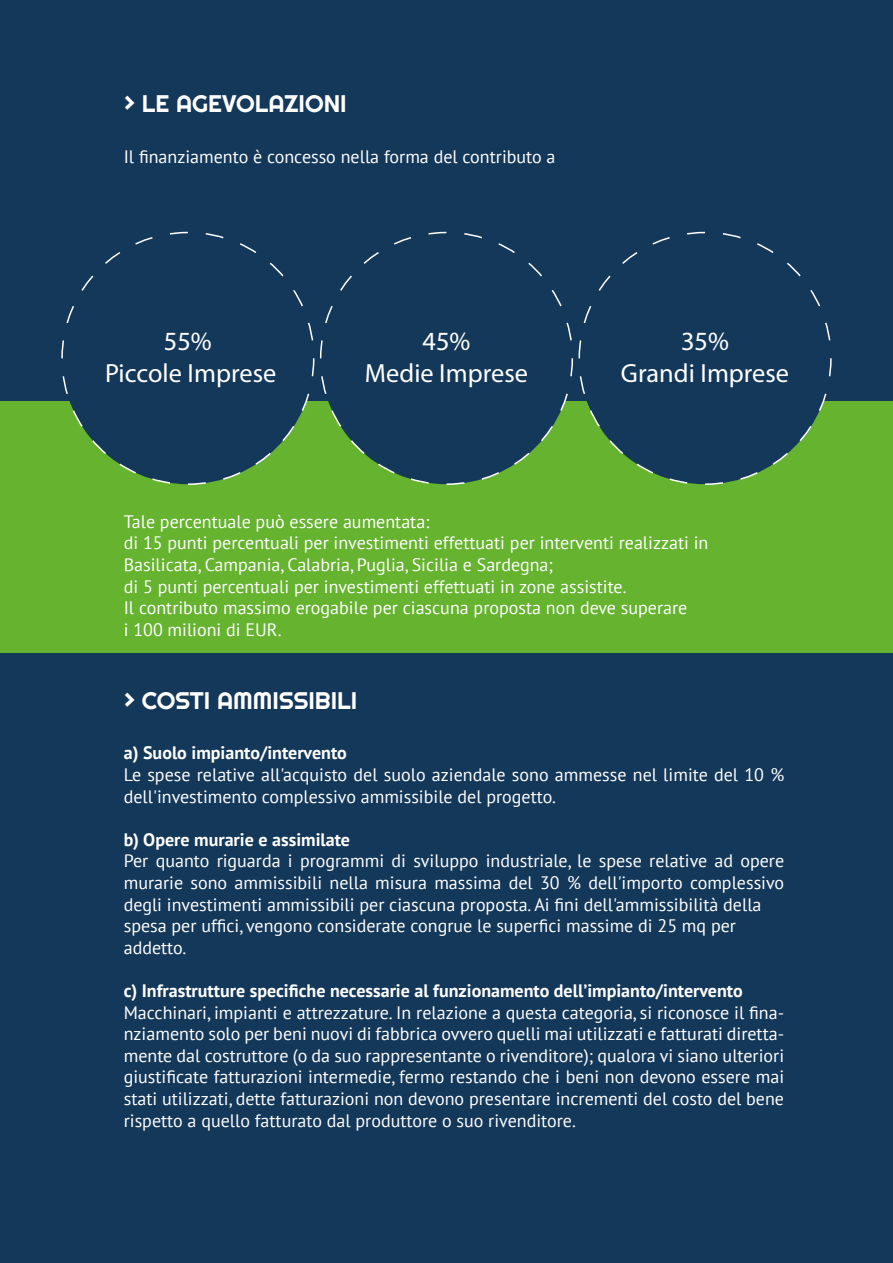
<style>
.page{position:relative;width:893px;height:1263px;background:#14385a}
.page>*{position:absolute;margin:0;border:0;box-sizing:border-box;transform-origin:0 0}
.t1{font:26.4px/31.7px "Myriad Pro";color:#fff;text-align:center}
.t2{font:24px "Righteous";color:#fff}
.t3{font:18px/21.6px "PT Sans";color:#fff}
.t4{font:700 18px "PT Sans";color:#fff}
</style>
<div class="page">
<div style="left:0;top:402px;width:893px;height:251px;background:#65b32e"></div>
<div style="left:62px;top:233px;width:252px;height:251px;background:#14385a;border-radius:50%"></div>
<div style="left:321px;top:233px;width:251px;height:251px;background:#14385a;border-radius:50%"></div>
<div style="left:579px;top:233px;width:252px;height:251px;background:#14385a;border-radius:50%"></div>
<h2 class="t2" style="left:124px;top:89px;width:224px">&gt; LE AGEVOLAZIONI</h2>
<p class="t3" style="left:124px;top:145px;width:433px">Il finanziamento è concesso nella forma del contributo a</p>
<h1 class="t1" style="left:105px;top:325px;width:173px">55%<br>Piccole Imprese</h1>
<h1 class="t1" style="left:365px;top:325px;width:165px">45%<br>Medie Imprese</h1>
<h1 class="t1" style="left:621px;top:325px;width:170px">35%<br>Grandi Imprese</h1>
<p class="t3" style="left:124px;top:510px;width:586px">Tale percentuale può essere aumentata:<br>di 15 punti percentuali per investimenti effettuati per interventi realizzati in Basilicata, Campania, Calabria, Puglia, Sicilia e Sardegna;<br>di 5 punti percentuali per investimenti effettuati in zone assistite.<br>Il contributo massimo erogabile per ciascuna proposta non deve superare<br>i 100 milioni di EUR.</p>
<h2 class="t2" style="left:124px;top:685px;width:235px">&gt; COSTI AMMISSIBILI</h2>
<p class="t4" style="left:124px;top:741px;width:225px">a) Suolo impianto/intervento</p>
<p class="t3" style="left:124px;top:763px;width:662px">Le spese relative all'acquisto del suolo aziendale sono ammesse nel limite del 10 % dell'investimento complessivo ammissibile del progetto.</p>
<p class="t4" style="left:124px;top:827px;width:228px">b) Opere murarie e assimilate</p>
<p class="t3" style="left:124px;top:850px;width:662px">Per quanto riguarda i programmi di sviluppo industriale, le spese relative ad opere murarie sono ammissibili nella misura massima del 30 % dell'importo complessivo degli investimenti ammissibili per ciascuna proposta. Ai fini dell'ammissibilità della spesa per uffici, vengono considerate congrue le superfici massime di 25 mq per addetto.</p>
<p class="t4" style="left:124px;top:979px;width:621px">c) Infrastrutture specifiche necessarie al funzionamento dell’impianto/intervento</p>
<p class="t3" style="left:124px;top:1001px;width:662px;text-align:justify">Macchinari, impianti e attrezzature. In relazione a questa categoria, si riconosce il fina&shy;nziamento solo per beni nuovi di fabbrica ovvero quelli mai utilizzati e fatturati diretta&shy;mente dal costruttore (o da suo rappresentante o rivenditore); qualora vi siano ulteriori giustificate fatturazioni intermedie, fermo restando che i beni non devono essere mai stati utilizzati, dette fatturazioni non devono presentare incrementi del costo del bene rispetto a quello fatturato dal produttore o suo rivenditore.</p>
</div>
